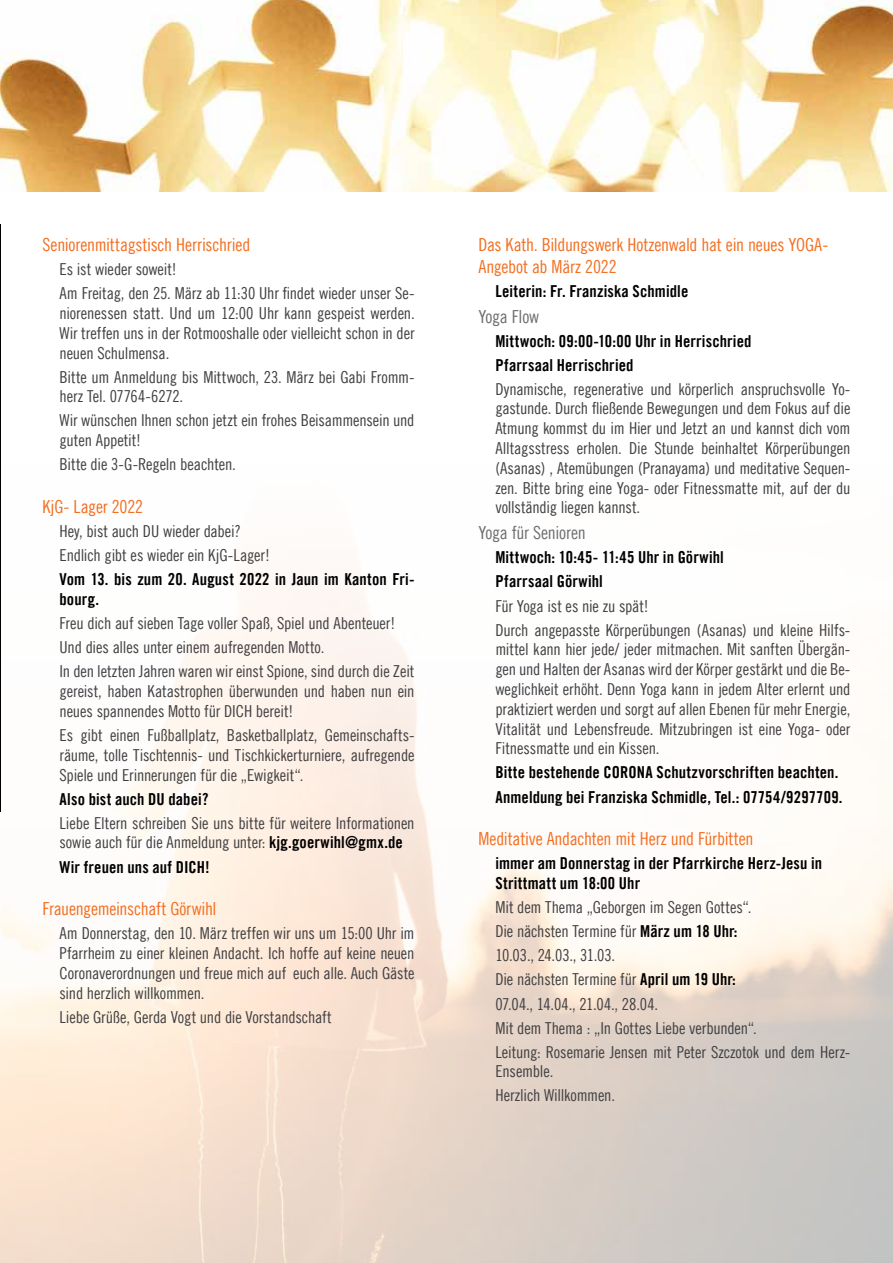
<style>
.page{position:relative;width:893px;height:1263px;background:#fff}
.page>*{position:absolute;margin:0;border:0;box-sizing:border-box;transform-origin:0 0}
.t1{font:18px/21.6px "Trade Gothic LT Com Cn 18";letter-spacing:-.015em;color:#f36f21}
.t2{font:18px "Trade Gothic LT Com Cn 18";letter-spacing:-.015em;color:#6d6e71}
.t3{font:16.5px/19.8px "Trade Gothic LT Com Cn 18";letter-spacing:-.01em;color:#414042}
.t4{font:16.5px/24px "Trade Gothic LT Com Bd Cn 20";letter-spacing:.005em;color:#000}
.s1{font-family:"Trade Gothic LT Com Bd Cn 20";color:#000}
</style>
<div class="page">
<img style="left:1px;top:0;width:892px;height:191px">
<hr style="left:0;top:224px;width:1px;height:588px;background:#000">
<p class="t1" style="left:43px;top:234px;width:209px">Seniorenmittagstisch Herrischried</p>
<p class="t3" style="left:60px;top:257px;width:357px;line-height:24px">Es ist wieder soweit!<br>Am Freitag, den 25. März ab 11:30 Uhr findet wieder unser Se-</p>
<p class="t3" style="left:60px;top:303px;width:357px;text-align:justify">niorenessen statt. Und um 12:00 Uhr kann gespeist werden.<br>Wir treffen uns in der Rotmooshalle oder vielleicht schon in der neuen Schulmensa.</p>
<p class="t3" style="left:60px;top:367px;width:357px">Bitte um Anmeldung bis Mittwoch, 23. März bei Gabi Fromm&shy;herz Tel. 07764-6272.</p>
<p class="t3" style="left:60px;top:410px;width:357px">Wir wünschen Ihnen schon jetzt ein frohes Beisammensein und guten Appetit!</p>
<p class="t3" style="left:60px;top:454px;width:178px">Bitte die 3-G-Regeln beachten.</p>
<p class="t1" style="left:43px;top:496px;width:102px">KjG- Lager 2022</p>
<p class="t3" style="left:60px;top:519px;width:212px;line-height:24px">Hey, bist auch DU wieder dabei?<br>Endlich gibt es wieder ein KjG-Lager!</p>
<p class="t4" style="left:60px;top:569px;width:357px;line-height:19.8px">Vom 13. bis zum 20. August 2022 in Jaun im Kanton Fri&shy;bourg.</p>
<p class="t3" style="left:60px;top:611px;width:357px;line-height:24px">Freu dich auf sieben Tage voller Spaß, Spiel und Abenteuer!<br>Und dies alles unter einem aufregenden Motto.<br>In den letzten Jahren waren wir einst Spione, sind durch die Zeit</p>
<p class="t3" style="left:60px;top:681px;width:356px">gereist, haben Katastrophen überwunden und haben nun ein neues spannendes Motto für DICH bereit!</p>
<p class="t3" style="left:60px;top:725px;width:357px;text-align:justify">Es gibt einen Fußballplatz, Basketballplatz, Gemeinschafts&shy;räume, tolle Tischtennis- und Tischkickerturniere, aufregende Spiele und Erinnerungen für die „Ewigkeit“.</p>
<p class="t4" style="left:60px;top:787px;width:150px">Also bist auch DU dabei?</p>
<p class="t3" style="left:60px;top:813px;width:357px">Liebe Eltern schreiben Sie uns bitte für weitere Informationen sowie auch für die Anmeldung unter: <span class="s1">kjg.goerwihl@gmx.de</span></p>
<p class="t4" style="left:60px;top:854px;width:152px">Wir freuen uns auf DICH!</p>
<p class="t1" style="left:43px;top:898px;width:176px">Frauengemeinschaft Görwihl</p>
<p class="t3" style="left:60px;top:923px;width:357px;text-align:justify">Am Donnerstag, den 10. März treffen wir uns um 15:00 Uhr im Pfarrheim zu einer kleinen Andacht. Ich hoffe auf keine neuen Coronaverordnungen und freue mich auf euch alle. Auch Gäste sind herzlich willkommen.</p>
<p class="t3" style="left:60px;top:1007px;width:274px">Liebe Grüße, Gerda Vogt und die Vorstandschaft</p>
<p class="t1" style="left:478px;top:234px;width:351px">Das Kath. Bildungswerk Hotzenwald hat ein neues YOGA-<br>Angebot ab März 2022</p>
<p class="t4" style="left:495px;top:279px;width:194px">Leiterin: Fr. Franziska Schmidle</p>
<p class="t2" style="left:478px;top:305px;width:62px">Yoga Flow</p>
<p class="t4" style="left:495px;top:329px;width:257px">Mittwoch: 09:00-10:00 Uhr in Herrischried<br>Pfarrsaal Herrischried</p>
<p class="t3" style="left:495px;top:379px;width:357px;text-align:justify">Dynamische, regenerative und körperlich anspruchsvolle Yo&shy;gastunde. Durch fließende Bewegungen und dem Fokus auf die Atmung kommst du im Hier und Jetzt an und kannst dich vom Alltagsstress erholen. Die Stunde beinhaltet Körperübungen (Asanas) , Atemübungen (Pranayama) und meditative Sequen&shy;zen. Bitte bring eine Yoga- oder Fitnessmatte mit, auf der du vollständig liegen kannst.</p>
<p class="t2" style="left:478px;top:522px;width:109px">Yoga für Senioren</p>
<p class="t4" style="left:495px;top:545px;width:230px">Mittwoch: 10:45- 11:45 Uhr in Görwihl<br>Pfarrsaal Görwihl</p>
<p class="t3" style="left:495px;top:593px;width:357px;line-height:24px">Für Yoga ist es nie zu spät!<br>Durch angepasste Körperübungen (Asanas) und kleine Hilfs-</p>
<p class="t3" style="left:495px;top:639px;width:357px;text-align:justify">mittel kann hier jede/ jeder mitmachen. Mit sanften Übergän&shy;gen und Halten der Asanas wird der Körper gestärkt und die Be&shy;weglichkeit erhöht. Denn Yoga kann in jedem Alter erlernt und praktiziert werden und sorgt auf allen Ebenen für mehr Energie, Vitalität und Lebensfreude. Mitzubringen ist eine Yoga- oder Fitnessmatte und ein Kissen.</p>
<p class="t4" style="left:495px;top:760px;width:349px">Bitte bestehende CORONA Schutzvorschriften beachten.<br>Anmeldung bei Franziska Schmidle, Tel.: 07754/9297709.</p>
<p class="t1" style="left:478px;top:828px;width:277px">Meditative Andachten mit Herz und Fürbitten</p>
<p class="t4" style="left:495px;top:853px;width:328px;line-height:19.8px">immer am Donnerstag in der Pfarrkirche Herz-Jesu in<br>Strittmatt um 18:00 Uhr</p>
<p class="t3" style="left:495px;top:895px;width:356px;line-height:24px">Mit dem Thema „Geborgen im Segen Gottes“.<br>Die nächsten Termine für <span class="s1">März um 18 Uhr:<br></span>10.03., 24.03., 31.03.<br>Die nächsten Termine für <span class="s1">April um 19 Uhr:<br></span>07.04., 14.04., 21.04., 28.04.<br>Mit dem Thema : „In Gottes Liebe verbunden“.<br>Leitung: Rosemarie Jensen mit Peter Szczotok und dem Herz-</p>
<p class="t3" style="left:495px;top:1059px;width:121px;line-height:24px">Ensemble.<br>Herzlich Willkommen.</p>
</div>
